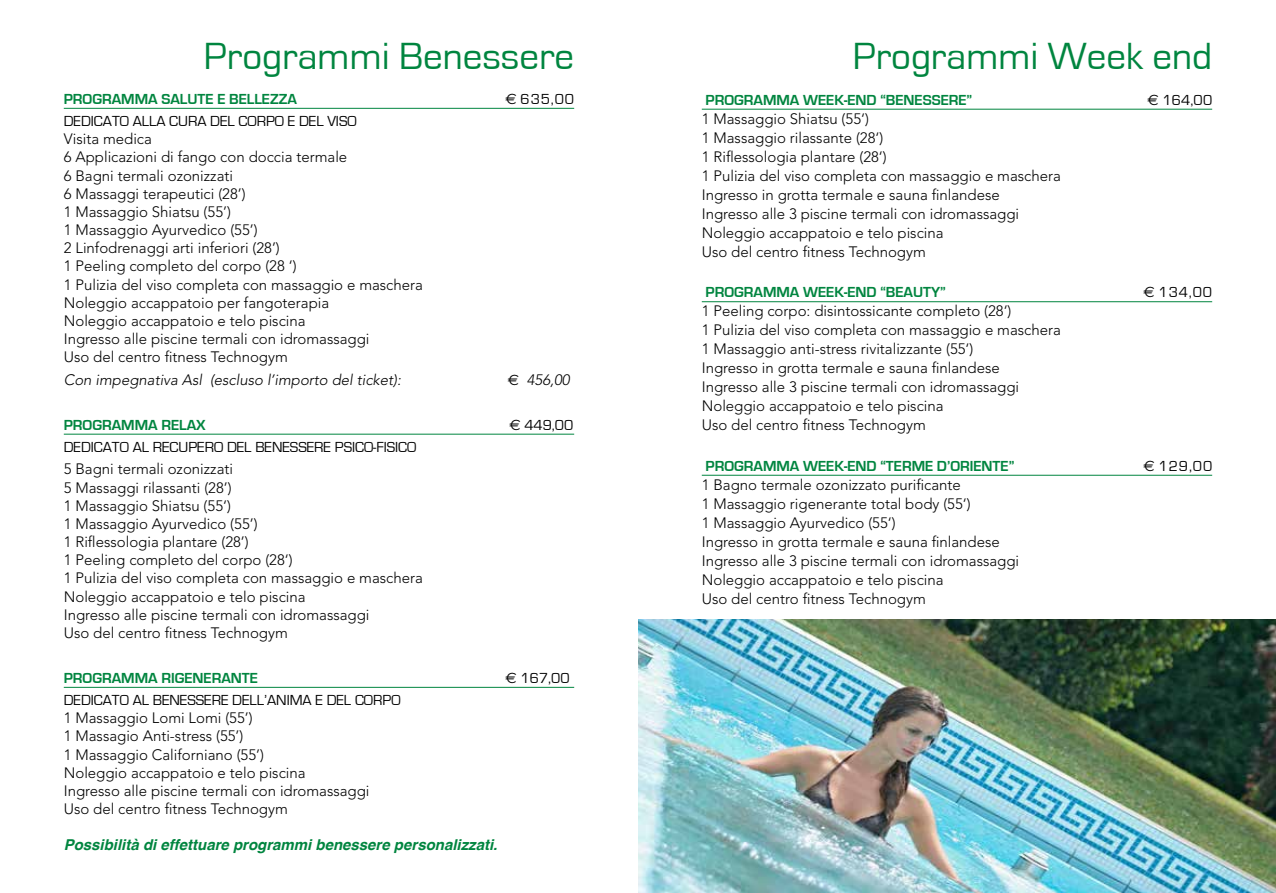
<style>
.page{position:relative;width:1276px;height:893px;background:#fff}
.page>*{position:absolute;margin:0;border:0;box-sizing:border-box;transform-origin:0 0}
.t1{font:39px "Eurostile";color:#00853f}
.t2{font:300 15px/18.1px "Avenir";color:#000}
.t3{font:15px "Eurostile";color:#000}
.t4{font:700 15px "Eurostile";color:#00853f}
.t5{font:italic 700 15px "Helvetica";color:#00853f}
.t6{font:italic 300 15px "Avenir";color:#000}
.s1{font-family:"Euro Sans"}
.s2{font-family:"Euro Sans";font-weight:400;font-style:normal}
</style>
<div class="page">
<hr style="left:64px;top:108px;width:510px;height:1px;background:#00853f">
<hr style="left:64px;top:434px;width:510px;height:1px;background:#00853f">
<hr style="left:64px;top:687px;width:510px;height:1px;background:#00853f">
<hr style="left:702px;top:109px;width:510px;height:1px;background:#00853f">
<hr style="left:702px;top:301px;width:510px;height:1px;background:#00853f">
<hr style="left:702px;top:475px;width:510px;height:1px;background:#00853f">
<img style="left:638px;top:619px;width:638px;height:274px">
<h1 class="t1" style="left:204px;top:35px;width:372px">Programmi Benessere</h1>
<p class="t4" style="left:64px;top:91px;width:235px">PROGRAMMA SALUTE E BELLEZZA</p>
<p class="t3" style="left:505px;top:91px;width:70px"><span class="s1">€</span> 635,00</p>
<p class="t3" style="left:64px;top:113px;width:294px">DEDICATO ALLA CURA DEL CORPO E DEL VISO</p>
<p class="t2" style="left:64px;top:130px;width:361px">Visita medica<br>6 Applicazioni di fango con doccia termale<br>6 Bagni termali ozonizzati<br>6 Massaggi terapeutici (28’)<br>1 Massaggio Shiatsu (55’)<br>1 Massaggio Ayurvedico (55’)<br>2 Linfodrenaggi arti inferiori (28’)<br>1 Peeling completo del corpo (28 ‘)<br>1 Pulizia del viso completa con massaggio e maschera Noleggio accappatoio per fangoterapia<br>Noleggio accappatoio e telo piscina<br>Ingresso alle piscine termali con idromassaggi<br>Uso del centro fitness Technogym</p>
<p class="t6" style="left:64px;top:371px;width:339px">Con impegnativa Asl (escluso l’importo del ticket):</p>
<p class="t6" style="left:508px;top:371px;width:63px"><span class="s2">€</span> 456,00</p>
<p class="t4" style="left:64px;top:416px;width:143px">PROGRAMMA RELAX</p>
<p class="t3" style="left:509px;top:416px;width:65px"><span class="s1">€</span> 449,00</p>
<p class="t3" style="left:64px;top:439px;width:354px">DEDICATO AL RECUPERO DEL BENESSERE PSICO-FISICO</p>
<p class="t2" style="left:64px;top:460px;width:361px">5 Bagni termali ozonizzati<br>5 Massaggi rilassanti (28’)<br>1 Massaggio Shiatsu (55‘)<br>1 Massaggio Ayurvedico (55’)<br>1 Riflessologia plantare (28’)<br>1 Peeling completo del corpo (28‘)<br>1 Pulizia del viso completa con massaggio e maschera Noleggio accappatoio e telo piscina<br>Ingresso alle piscine termali con idromassaggi<br>Uso del centro fitness Technogym</p>
<p class="t4" style="left:64px;top:670px;width:196px">PROGRAMMA RIGENERANTE</p>
<p class="t3" style="left:505px;top:670px;width:65px"><span class="s1">€</span> 167,00</p>
<p class="t3" style="left:64px;top:692px;width:99px">DEDICATO al benessere</p>
<p class="t3" style="left:232px;top:692px;width:9px">dell</p>
<p class="t3" style="left:264px;top:692px;width:13px">’anima</p>
<p class="t3" style="left:315px;top:692px;width:21px">e del</p>
<p class="t3" style="left:355px;top:692px;width:10px">corpo</p>
<p class="t2" style="left:64px;top:709px;width:307px">1 Massaggio Lomi Lomi (55’)<br>1 Massagio Anti-stress (55’)<br>1 Massaggio Californiano (55’)<br>Noleggio accappatoio e telo piscina<br>Ingresso alle piscine termali con idromassaggi Uso del centro fitness Technogym</p>
<p class="t5" style="left:64px;top:833px;width:435px">Possibilità di effettuare programmi benessere personalizzati.</p>
<h1 class="t1" style="left:852px;top:35px;width:361px">Programmi Week end</h1>
<p class="t4" style="left:705px;top:91px;width:268px">PROGRAMMA WEEK-END “BENESSERE”</p>
<p class="t3" style="left:1147px;top:92px;width:66px"><span class="s1">€</span> 164,00</p>
<p class="t2" style="left:702px;top:109px;width:361px;line-height:19px">1 Massaggio Shiatsu (55‘)<br>1 Massaggio rilassante (28‘)<br>1 Riflessologia plantare (28‘)<br>1 Pulizia del viso completa con massaggio e maschera Ingresso in grotta termale e sauna finlandese<br>Ingresso alle 3 piscine termali con idromassaggi Noleggio accappatoio e telo piscina<br>Uso del centro fitness Technogym</p>
<p class="t4" style="left:705px;top:284px;width:242px">PROGRAMMA WEEK-END “BEAUTY”</p>
<p class="t3" style="left:1143px;top:284px;width:70px"><span class="s1">€</span> 134,00</p>
<p class="t2" style="left:702px;top:302px;width:361px;line-height:19px">1 Peeling corpo: disintossicante completo (28‘)<br>1 Pulizia del viso completa con massaggio e maschera 1 Massaggio anti-stress rivitalizzante (55‘)<br>Ingresso in grotta termale e sauna finlandese<br>Ingresso alle 3 piscine termali con idromassaggi Noleggio accappatoio e telo piscina<br>Uso del centro fitness Technogym</p>
<p class="t4" style="left:705px;top:458px;width:191px">PROGRAMMA WEEK-END “TERME</p>
<p class="t4" style="left:937px;top:458px;width:46px">D’ORIENTE</p>
<p class="t4" style="left:1008px;top:458px;width:7px">”</p>
<p class="t3" style="left:1143px;top:458px;width:70px"><span class="s1">€</span> 129,00</p>
<p class="t2" style="left:702px;top:475px;width:319px;line-height:19px">1 Bagno termale ozonizzato purificante<br>1 Massaggio rigenerante total body (55‘)<br>1 Massaggio Ayurvedico (55‘)<br>Ingresso in grotta termale e sauna finlandese Ingresso alle 3 piscine termali con idromassaggi Noleggio accappatoio e telo piscina<br>Uso del centro fitness Technogym</p>
</div>
